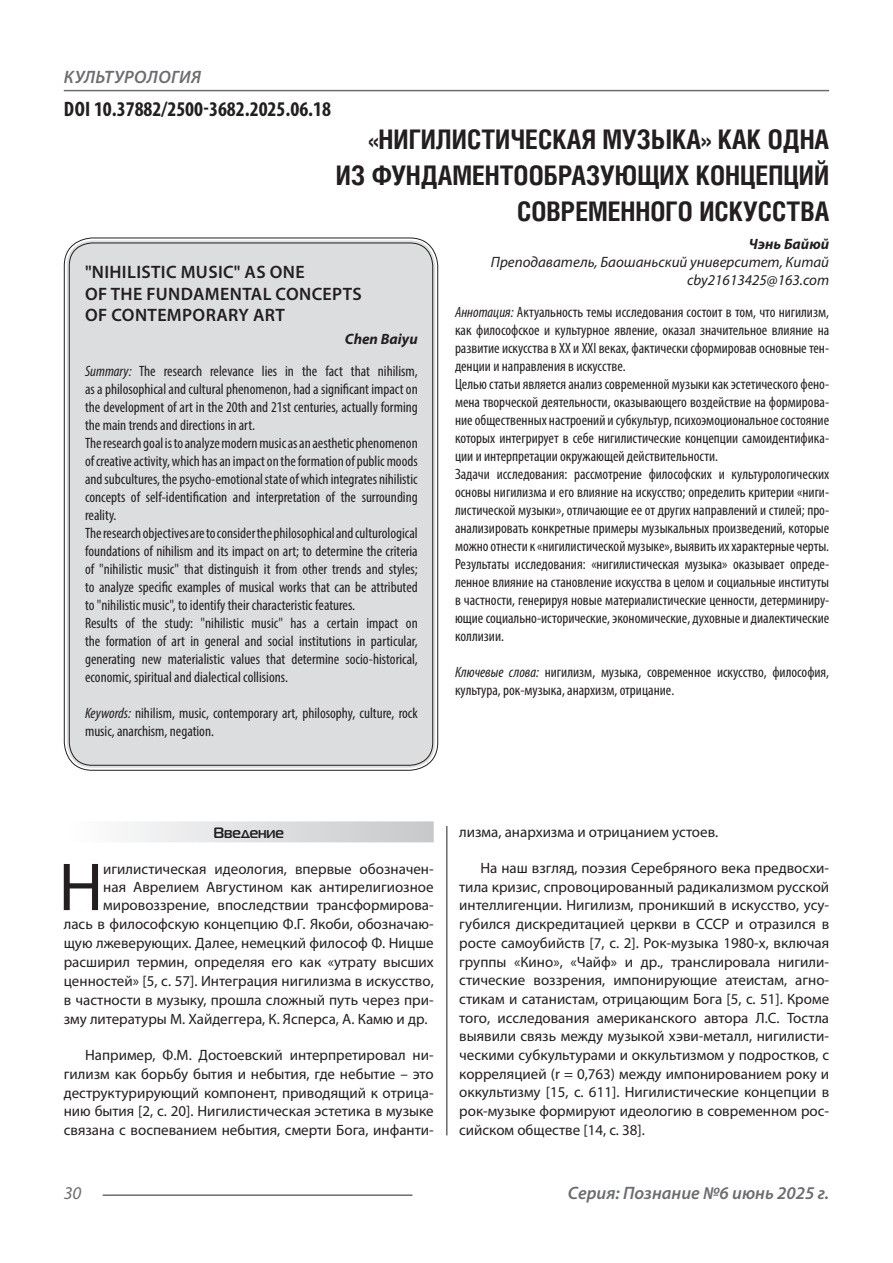
<style>
.page{position:relative;width:893px;height:1263px;background:#fff}
.page>*{position:absolute;margin:0;border:0;box-sizing:border-box;transform-origin:0 0}
.Статья_текст_первый{font:68.4px "Myriad Pro";color:#231f20}
.Статья_название{font:700 27px "Helios Cond C";color:#231f20}
.ДОИ{font:700 condensed 21px "Myriad Pro";color:#231f20}
.Статья_название_англ{font:600 18px "Myriad Pro";letter-spacing:.02em;color:#231f20}
.t1{font:italic 600 18px "Myriad Pro";color:#6c6d70}
.t2{font:italic 600 18px "Myriad Pro";letter-spacing:.02em;color:#6c6d70}
.t3{font:italic 18px "Myriad Pro";color:#6c6d70}
.Статья_аннотация_тек{font:condensed 15px/18px "Myriad Pro";color:#231f20;text-align:justify}
.Статья_аннотация_анг{font:condensed 15px/18px "Myriad Pro";color:#231f20;text-align:justify}
.Статья_текст{font:15px/18.8px "Myriad Pro";color:#231f20;text-align:justify}
.Статья_текст_первый-2{font:15px "Myriad Pro";color:#231f20}
.Статья_автор_инфо{font:italic 15px "Myriad Pro";color:#231f20}
.Статья_автор_инфо-2{font:italic 700 15px "Myriad Pro";color:#231f20}
.Статья_автор_англ{font:italic 700 15px "Myriad Pro";color:#231f20}
.Статья_подзаголовок{font:700 15px "Magistral C";color:#231f20}
.s1{font-style:italic}
</style>
<div class="page">
<hr style="left:446px;top:128px;width:1px;height:1007px;background:#231f20">
<hr style="left:103px;top:1194px;width:309px;height:2px;background:#6c6d70">
<hr style="left:64px;top:90px;width:765px;height:1px;background:#6c6d70">
<div style="left:443px;top:128px;width:10px;height:698px;background:#fff"></div>
<div style="left:67px;top:240px;width:368px;height:528px;background:#dcdddf;border-radius:26px"></div>
<div style="left:64px;top:821px;width:370px;height:21px;background:linear-gradient(to right,#fefeff,#c6c8ca)"></div>
<p class="t2" style="left:64px;top:66px;width:139px">КУЛЬТУРОЛОГИЯ</p>
<p class="ДОИ" style="left:64px;top:96px;width:269px">DOI 10.37882/2500-3682.2025.06.18</p>
<p class="Статья_название" style="left:368px;top:124px;width:462px">«НИГИЛИСТИЧЕСКАЯ МУЗЫКА» КАК ОДНА</p>
<p class="Статья_название" style="left:336px;top:160px;width:495px">ИЗ ФУНДАМЕНТООБРАЗУЮЩИХ КОНЦЕПЦИЙ</p>
<p class="Статья_название" style="left:517px;top:196px;width:314px">СОВРЕМЕННОГО ИСКУССТВА</p>
<p class="Статья_автор_инфо-2" style="left:749px;top:234px;width:82px">Чэнь Байюй</p>
<p class="Статья_автор_инфо" style="left:491px;top:252px;width:340px">Преподаватель, Баошаньский университет, Китай</p>
<p class="Статья_автор_инфо" style="left:687px;top:270px;width:144px">cby21613425@163.com</p>
<p class="Статья_аннотация_тек" style="left:455px;top:303px;width:376px"><span class="s1">Аннотация:</span> Актуальность темы исследования состоит в том, что нигилизм, как философское и культурное явление, оказал значительное влияние на развитие искусства в XX и XXI веках, фактически сформировав основные тен&shy;денции и направления в искусстве.</p>
<p class="Статья_аннотация_тек" style="left:455px;top:375px;width:376px">Целью статьи является анализ современной музыки как эстетического фено&shy;мена творческой деятельности, оказывающего воздействие на формирова&shy;ние общественных настроений и субкультур, психоэмоциональное состояние которых интегрирует в себе нигилистические концепции самоидентифика&shy;ции и интерпретации окружающей действительности.</p>
<p class="Статья_аннотация_тек" style="left:455px;top:465px;width:376px">Задачи исследования: рассмотрение философских и культурологических основы нигилизма и его влияние на искусство; определить критерии «ниги&shy;листической музыки», отличающие ее от других направлений и стилей; про&shy;анализировать конкретные примеры музыкальных произведений, которые можно отнести к «нигилистической музыке», выявить их характерные черты.</p>
<p class="Статья_аннотация_тек" style="left:455px;top:555px;width:376px">Результаты исследования: «нигилистическая музыка» оказывает опреде&shy;ленное влияние на становление искусства в целом и социальные институты в частности, генерируя новые материалистические ценности, детерминиру&shy;ющие социально-исторические, экономические, духовные и диалектические коллизии.</p>
<p class="Статья_аннотация_тек" style="left:455px;top:663px;width:376px"><span class="s1">Ключевые слова:</span> нигилизм, музыка, современное искусство, философия, культура, рок-музыка, анархизм, отрицание.</p>
<p class="Статья_название_англ" style="left:85px;top:260px;width:221px">"NIHILISTIC MUSIC" AS ONE</p>
<p class="Статья_название_англ" style="left:85px;top:282px;width:278px">OF THE FUNDAMENTAL CONCEPTS</p>
<p class="Статья_название_англ" style="left:85px;top:304px;width:201px">OF CONTEMPORARY ART</p>
<p class="Статья_автор_англ" style="left:345px;top:329px;width:74px">Chen Baiyu</p>
<p class="Статья_аннотация_анг" style="left:85px;top:362px;width:334px"><span class="s1">Summary:</span> The research relevance lies in the fact that nihilism, as a philosophical and cultural phenomenon, had a significant impact on the development of art in the 20th and 21st centuries, actually forming the main trends and directions in art.</p>
<p class="Статья_аннотация_анг" style="left:85px;top:434px;width:334px">The research goal is to analyze modern music as an aesthetic phenomenon of creative activity, which has an impact on the formation of public moods and subcultures, the psycho-emotional state of which integrates nihilistic concepts of self-identification and interpretation of the surrounding reality.</p>
<p class="Статья_аннотация_анг" style="left:85px;top:524px;width:334px">The research objectives are to consider the philosophical and culturological foundations of nihilism and its impact on art; to determine the criteria of "nihilistic music" that distinguish it from other trends and styles; to analyze specific examples of musical works that can be attributed to "nihilistic music", to identify their characteristic features.</p>
<p class="Статья_аннотация_анг" style="left:85px;top:614px;width:334px">Results of the study: "nihilistic music" has a certain impact on the formation of art in general and social institutions in particular, generating new materialistic values that determine socio-historical, economic, spiritual and dialectical collisions.</p>
<p class="Статья_аннотация_анг" style="left:85px;top:704px;width:334px"><span class="s1">Keywords:</span> nihilism, music, contemporary art, philosophy, culture, rock music, anarchism, negation.</p>
<p class="Статья_подзаголовок" style="left:213px;top:824px;width:72px">Введение</p>
<p class="Статья_текст_первый" style="left:59px;top:845px;width:46px">Н</p>
<p class="Статья_текст_первый-2" style="left:103px;top:860px;width:332px">игилистическая идеология, впервые обозначен-</p>
<p class="Статья_текст_первый-2" style="left:103px;top:878px;width:332px">ная Аврелием Августином как антирелигиозное</p>
<p class="Статья_текст_первый-2" style="left:103px;top:896px;width:332px">мировоззрение, впоследствии трансформирова-</p>
<p class="Статья_текст_первый-2" style="left:64px;top:915px;width:371px">лась в философскую концепцию Ф.Г. Якоби, обозначаю-</p>
<p class="Статья_текст_первый-2" style="left:64px;top:934px;width:371px">щую лжеверующих. Далее, немецкий философ Ф. Ницше</p>
<p class="Статья_текст_первый-2" style="left:64px;top:952px;width:371px">расширил термин, определяя его как «утрату высших</p>
<p class="Статья_текст_первый-2" style="left:64px;top:971px;width:371px">ценностей» [5, с. 57]. Интеграция нигилизма в искусство,</p>
<p class="Статья_текст_первый-2" style="left:64px;top:990px;width:371px">в частности в музыку, прошла сложный путь через при-</p>
<p class="Статья_текст_первый-2" style="left:64px;top:1009px;width:365px">зму литературы М. Хайдеггера, К. Ясперса, А. Камю и др.</p>
<p class="Статья_текст" style="left:64px;top:1045px;width:371px;text-indent:21px">Например, Ф.М. Достоевский интерпретировал ни&shy;гилизм как борьбу бытия и небытия, где небытие – это деструктурирующий компонент, приводящий к отрица&shy;нию бытия [2, с. 20]. Нигилистическая эстетика в музыке связана с воспеванием небытия, смерти Бога, инфанти-</p>
<p class="Статья_текст" style="left:459px;top:822px;width:261px">лизма, анархизма и отрицанием устоев.</p>
<p class="Статья_текст" style="left:459px;top:858px;width:371px;text-indent:21px">На наш взгляд, поэзия Серебряного века предвосхи&shy;тила кризис, спровоцированный радикализмом русской интеллигенции. Нигилизм, проникший в искусство, усу&shy;губился дискредитацией церкви в СССР и отразился в росте самоубийств [7, с. 2]. Рок-музыка 1980-х, включая группы «Кино», «Чайф» и др., транслировала нигили&shy;стические воззрения, импонирующие атеистам, агно&shy;стикам и сатанистам, отрицающим Бога [5, c. 51]. Кроме того, исследования американского автора Л.С. Тостла выявили связь между музыкой хэви-металл, нигилисти&shy;ческими субкультурами и оккультизмом у подростков, с корреляцией (r = 0,763) между импонированием року и оккультизму [15, c. 611]. Нигилистические концепции в рок-музыке формируют идеологию в современном рос&shy;сийском обществе [14, c. 38].</p>
<p class="t3" style="left:64px;top:1182px;width:19px">30</p>
<p class="t1" style="left:568px;top:1182px;width:263px">Серия: Познание №6 июнь 2025 г.</p>
</div>
